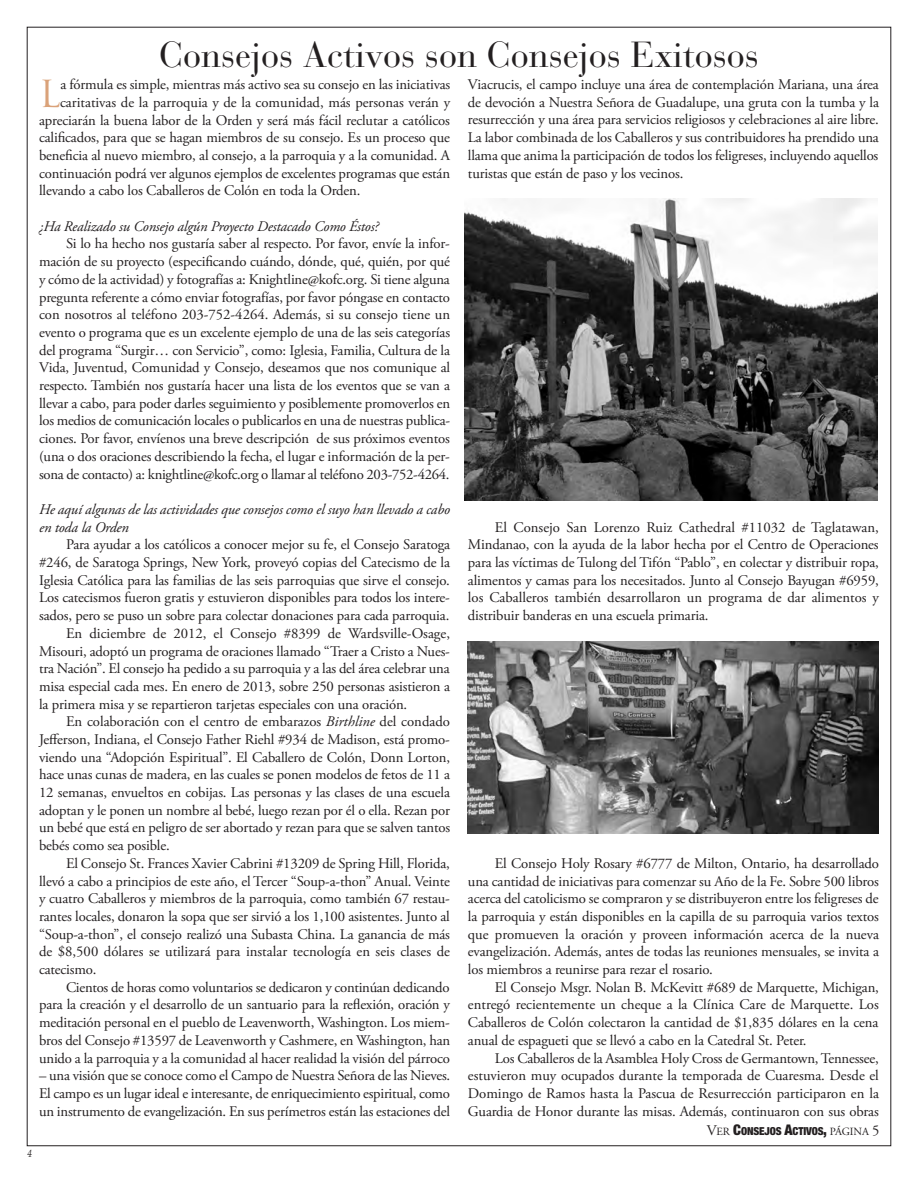
<style>
.page{position:relative;width:918px;height:1188px;background:#fff}
.page>*{position:absolute;margin:0;border:0;box-sizing:border-box;transform-origin:0 0}
.t1{font:36.3px "Trajan";color:#daa279}
.t2{font:36px "Bauer Bodoni";color:#231f20}
.t3{font:14.7px/17.7px "Adobe Garamond Pro";letter-spacing:-.01em;color:#231f20;text-align:justify}
.t4{font:italic 14.7px/17.7px "Adobe Garamond Pro";letter-spacing:-.01em;color:#231f20}
.t5{font:900 condensed 10.95px "Helvetica Neue";letter-spacing:-.015em;color:#231f20}
.t6{font:italic 10.5px "Palatino";color:#231f20;scale:.9 1}
.s1{font-style:italic}
.s2{font-family:"Adobe Garamond Pro";font-weight:400;font-stretch:normal;font-size:14.7px}
.s3{font-family:"Adobe Garamond Pro";font-weight:400;font-stretch:normal}
.s4{font-size:14.7px}
</style>
<div class="page">
<img style="left:467px;top:642px;width:411px;height:192px">
<img style="left:464px;top:199px;width:413px;height:302px">
<h2 class="t2" style="left:159px;top:42px;width:601px">Consejos Activos son Consejos Exitosos</h2>
<p class="t3" style="left:468px;top:77px;width:413px">Viacrucis, el campo incluye una área de contemplación Mariana, una área de devoción a nuestra Señora de guadalupe, una gruta con la tumba y la resurrección y una área para servicios religiosos y celebraciones al aire libre.<br>La labor combinada de los Caballeros y sus contribuidores ha prendido una llama que anima la participación de todos los feligreses, incluyendo aquellos turistas que están de paso y los vecinos.</p>
<h1 class="t1" style="left:39px;top:73px;width:23px">L</h1>
<p class="t3" style="left:60px;top:77px;width:391px">a fórmula es simple, mientras más activo sea su consejo en las iniciativas</p>
<p class="t3" style="left:60px;top:95px;width:392px">caritativas de la parroquia y de la comunidad, más personas verán y</p>
<p class="t3" style="left:39px;top:112px;width:412px">apreciarán la buena labor de la Orden y será más fácil reclutar a católicos</p>
<p class="t3" style="left:39px;top:130px;width:412px">calificados, para que se hagan miembros de su consejo. es un proceso que</p>
<p class="t3" style="left:39px;top:148px;width:412px">beneficia al nuevo miembro, al consejo, a la parroquia y a la comunidad. a</p>
<p class="t3" style="left:39px;top:165px;width:413px">continuación podrá ver algunos ejemplos de excelentes programas que están</p>
<p class="t3" style="left:39px;top:183px;width:323px">llevando a cabo los Caballeros de Colón en toda la Orden.</p>
<p class="t4" style="left:39px;top:219px;width:341px">¿Ha Realizado su Consejo algún Proyecto Destacado Como Éstos?</p>
<p class="t3" style="left:39px;top:236px;width:413px;text-indent:27px">Si lo ha hecho nos gustaría saber al respecto. por favor, envíe la infor&shy;mación de su proyecto (especificando cuándo, dónde, qué, quién, por qué y cómo de la actividad) y fotografías a: Knightline@kofc.org. Si tiene alguna pregunta referente a cómo enviar fotografías, por favor póngase en contacto con nosotros al teléfono 203-752-4264. además, si su consejo tiene un evento o programa que es un excelente ejemplo de una de las seis categorías del programa “Surgir… con Servicio”, como: iglesia, Familia, Cultura de la Vida, Juventud, Comunidad y Consejo, deseamos que nos comunique al respecto. También nos gustaría hacer una lista de los eventos que se van a llevar a cabo, para poder darles seguimiento y posiblemente promoverlos en los medios de comunicación locales o publicarlos en una de nuestras publica&shy;ciones. por favor, envíenos una breve descripción de sus próximos eventos (una o dos oraciones describiendo la fecha, el lugar e información de la per&shy;sona de contacto) a: knightline@kofc.org o llamar al teléfono 203-752-4264.</p>
<p class="t4" style="left:39px;top:502px;width:412px">He aquí algunas de las actividades que consejos como el suyo han llevado a cabo en toda la Orden</p>
<p class="t3" style="left:66px;top:537px;width:386px">para ayudar a los católicos a conocer mejor su fe, el Consejo Saratoga</p>
<p class="t3" style="left:39px;top:555px;width:413px">#246, de Saratoga Springs, new York, proveyó copias del Catecismo de la</p>
<p class="t3" style="left:39px;top:572px;width:412px">iglesia Católica para las familias de las seis parroquias que sirve el consejo.</p>
<p class="t3" style="left:39px;top:590px;width:412px">Los catecismos fueron gratis y estuvieron disponibles para todos los intere-</p>
<p class="t3" style="left:39px;top:608px;width:412px">sados, pero se puso un sobre para colectar donaciones para cada parroquia.</p>
<p class="t3" style="left:66px;top:626px;width:385px">en diciembre de 2012, el Consejo #8399 de Wardsville-Osage,</p>
<p class="t3" style="left:39px;top:643px;width:412px">Misouri, adoptó un programa de oraciones llamado “Traer a Cristo a nues-</p>
<p class="t3" style="left:39px;top:661px;width:412px">tra nación”. el consejo ha pedido a su parroquia y a las del área celebrar una</p>
<p class="t3" style="left:39px;top:679px;width:413px">misa especial cada mes. en enero de 2013, sobre 250 personas asistieron a</p>
<p class="t3" style="left:39px;top:696px;width:370px">la primera misa y se repartieron tarjetas especiales con una oración.</p>
<p class="t3" style="left:66px;top:714px;width:385px">en colaboración con el centro de embarazos <span class="s1">Birthline</span> del condado</p>
<p class="t3" style="left:39px;top:732px;width:412px">Jefferson, indiana, el Consejo Father riehl #934 de Madison, está promo-</p>
<p class="t3" style="left:39px;top:749px;width:412px">viendo una “adopción espiritual”. el Caballero de Colón, Donn Lorton,</p>
<p class="t3" style="left:39px;top:767px;width:412px">hace unas cunas de madera, en las cuales se ponen modelos de fetos de 11 a</p>
<p class="t3" style="left:39px;top:785px;width:412px">12 semanas, envueltos en cobijas. Las personas y las clases de una escuela</p>
<p class="t3" style="left:39px;top:803px;width:412px">adoptan y le ponen un nombre al bebé, luego rezan por él o ella. rezan por</p>
<p class="t3" style="left:39px;top:820px;width:413px">un bebé que está en peligro de ser abortado y rezan para que se salven tantos</p>
<p class="t3" style="left:39px;top:838px;width:132px">bebés como sea posible.</p>
<p class="t3" style="left:66px;top:856px;width:385px">el Consejo St. Frances Xavier Cabrini #13209 de Spring Hill, Florida,</p>
<p class="t3" style="left:39px;top:873px;width:412px">llevó a cabo a principios de este año, el Tercer “Soup-a-thon” anual. Veinte</p>
<p class="t3" style="left:39px;top:891px;width:412px">y cuatro Caballeros y miembros de la parroquia, como también 67 restau-</p>
<p class="t3" style="left:39px;top:909px;width:412px">rantes locales, donaron la sopa que ser sirvió a los 1,100 asistentes. Junto al</p>
<p class="t3" style="left:39px;top:926px;width:412px">“Soup-a-thon”, el consejo realizó una Subasta China. La ganancia de más</p>
<p class="t3" style="left:39px;top:944px;width:412px">de $8,500 dólares se utilizará para instalar tecnología en seis clases de</p>
<p class="t3" style="left:39px;top:962px;width:59px">catecismo.</p>
<p class="t3" style="left:66px;top:980px;width:385px">Cientos de horas como voluntarios se dedicaron y continúan dedicando</p>
<p class="t3" style="left:39px;top:997px;width:412px">para la creación y el desarrollo de un santuario para la reflexión, oración y</p>
<p class="t3" style="left:39px;top:1015px;width:412px">meditación personal en el pueblo de Leavenworth, Washington. Los miem-</p>
<p class="t3" style="left:39px;top:1033px;width:413px">bros del Consejo #13597 de Leavenworth y Cashmere, en Washington, han</p>
<p class="t3" style="left:39px;top:1050px;width:412px">unido a la parroquia y a la comunidad al hacer realidad la visión del párroco</p>
<p class="t3" style="left:39px;top:1068px;width:413px">– una visión que se conoce como el Campo de nuestra Señora de las nieves. el campo es un lugar ideal e interesante, de enriquecimiento espiritual, como un instrumento de evangelización. en sus perímetros están las estaciones del</p>
<p class="t3" style="left:468px;top:519px;width:412px;text-indent:27px">el Consejo San Lorenzo ruiz Cathedral #11032 de Taglatawan, Mindanao, con la ayuda de la labor hecha por el Centro de Operaciones para las víctimas de Tulong del Tifón “pablo”, en colectar y distribuir ropa, alimentos y camas para los necesitados. Junto al Consejo Bayugan #6959, los Caballeros también desarrollaron un programa de dar alimentos y distribuir banderas en una escuela primaria.</p>
<p class="t3" style="left:468px;top:856px;width:413px;text-indent:27px">el Consejo Holy rosary #6777 de Milton, Ontario, ha desarrollado una cantidad de iniciativas para comenzar su año de la Fe. Sobre 500 libros acerca del catolicismo se compraron y se distribuyeron entre los feligreses de la parroquia y están disponibles en la capilla de su parroquia varios textos que promueven la oración y proveen información acerca de la nueva evangelización. además, antes de todas las reuniones mensuales, se invita a los miembros a reunirse para rezar el rosario.</p>
<p class="t3" style="left:468px;top:980px;width:412px;text-indent:27px">el Consejo Msgr. nolan B. McKevitt #689 de Marquette, Michigan, entregó recientemente un cheque a la Clínica Care de Marquette. Los Caballeros de Colón colectaron la cantidad de $1,835 dólares en la cena anual de espagueti que se llevó a cabo en la Catedral St. peter.</p>
<p class="t3" style="left:468px;top:1050px;width:413px;text-indent:27px">Los Caballeros de la asamblea Holy Cross de germantown, Tennessee, estuvieron muy ocupados durante la temporada de Cuaresma. Desde el Domingo de ramos hasta la pascua de resurrección participaron en la guardia de Honor durante las misas. además, continuaron con sus obras</p>
<p class="t6" style="left:28px;top:1147px;width:7px">4</p>
<p class="t5" style="left:707px;top:1124px;width:174px"><span class="s2">V</span><span class="s3">er</span> <span class="s4">C</span>ONSEJOS <span class="s4">A</span>CTIVOS<span class="s4">,</span> <span class="s3">página</span> <span class="s2">5</span></p>
</div>
